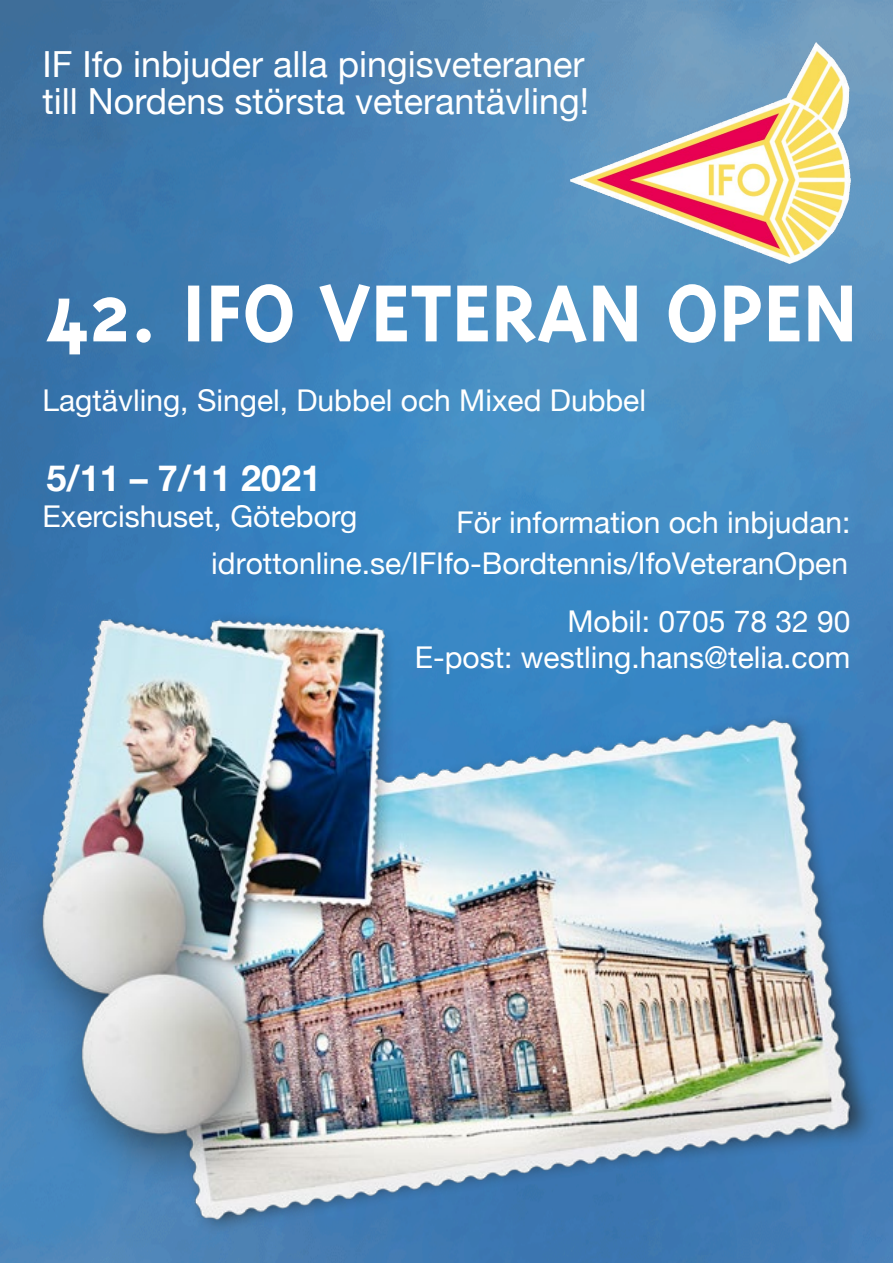
<style>
.page{position:relative;width:893px;height:1263px;background:#fff}
.page>*{position:absolute;margin:0;border:0;box-sizing:border-box;transform-origin:0 0}
.t1{font:36px/37.5px "Helvetica Neue";color:#fff}
.t2{font:700 36px "Helvetica Neue";color:#fff}
.t3{font:30px/41.4px "Helvetica Neue";color:#fff;text-align:right}
</style>
<div class="page">
<img style="left:0;top:0;width:893px;height:1263px">
<img style="left:13px;top:612px;width:861px;height:622px">
<svg style="left:46px;top:284px;width:806px;height:70px"></svg>
<img style="left:570px;top:43px;width:280px;height:221px">
<p class="t1" style="left:43px;top:47px;width:548px">IF Ifo inbjuder alla pingisveteraner till Nordens största veterantävling!</p>
<p class="t3" style="left:43px;top:382px;width:605px">Lagtävling, Singel, Dubbel och Mixed Dubbel</p>
<p class="t2" style="left:46px;top:449px;width:276px">5/11 – 7/11 2021</p>
<p class="t3" style="left:43px;top:497px;width:316px">Exercishuset, Göteborg</p>
<p class="t3" style="left:211px;top:503px;width:641px">För information och inbjudan: idrottonline.se/IFIfo-Bordtennis/IfoVeteranOpen</p>
<p class="t3" style="left:415px;top:605px;width:437px;line-height:36px">Mobil: 0705 78 32 90<br>E-post: westling.hans@telia.com</p>
</div>
